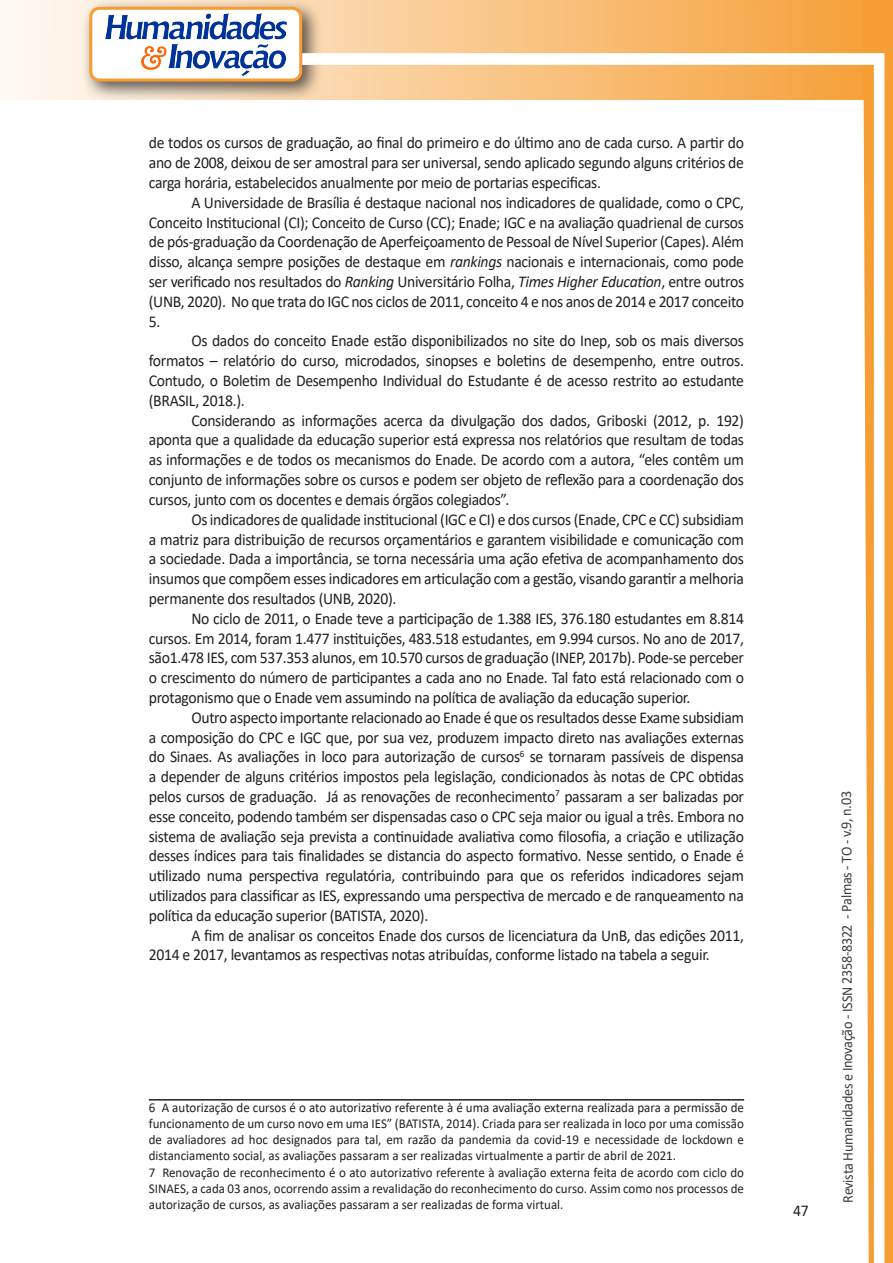
<style>
.page{position:relative;width:893px;height:1263px;background:#fff}
.page>*{position:absolute;margin:0;border:0;box-sizing:border-box;transform-origin:0 0}
.texto{font:16.5px/19.8px "Calibri";letter-spacing:-.02em;color:#231f20;text-align:justify;scale:.95 1}
.t1{font:15px "Calibri";letter-spacing:-.025em;color:#3e3e3f;scale:.95 1}
.Rodapé{font:13.5px/16.2px "Calibri";color:#231f20;text-align:justify;scale:.96 1}
.s1{font-style:italic}
</style>
<div class="page">
<svg style="left:5px;top:0;width:858px;height:100px;background:#f9c484"></svg>
<div style="left:81px;top:0;width:241px;height:102px;background:#231f20;opacity:.75"></div>
<div style="left:91px;top:8px;width:210px;height:72px;background:#fff;border-radius:9px"></div>
<div style="left:89px;top:7px;width:213px;height:75px;border:3px solid #f69e34;border-radius:9px"></div>
<div style="left:302px;top:53px;width:582px;height:12px;background:#fff;border:2px solid #fff"></div>
<svg style="left:863px;top:0;width:30px;height:1263px"></svg>
<img style="left:105px;top:13px;width:181px;height:62px">
<hr style="left:149px;top:1099px;width:595px;height:1px;background:#231f20">
<p class="texto" style="left:149px;top:133px;width:628px">de todos os cursos de graduação, ao final do primeiro e do último ano de cada curso. A partir do ano de 2008, deixou de ser amostral para ser universal, sendo aplicado segundo alguns critérios de carga horária, estabelecidos anualmente por meio de portarias especificas.</p>
<p class="texto" style="left:149px;top:192px;width:628px;text-indent:43px">A Universidade de Brasília é destaque nacional nos indicadores de qualidade, como o CPC, Conceito Institucional (CI); Conceito de Curso (CC); Enade; IGC e na avaliação quadrienal de cursos de pós-graduação da Coordenação de Aperfeiçoamento de Pessoal de Nível Superior (Capes). Além disso, alcança sempre posições de destaque em <span class="s1">rankings</span> nacionais e internacionais, como pode ser verificado nos resultados do <span class="s1">Ranking</span> Universitário Folha, <span class="s1">Times Higher Education</span>, entre outros (UNB, 2020). No que trata do IGC nos ciclos de 2011, conceito 4 e nos anos de 2014 e 2017 conceito 5.</p>
<p class="texto" style="left:149px;top:331px;width:628px;text-indent:43px">Os dados do conceito Enade estão disponibilizados no site do Inep, sob os mais diversos formatos – relatório do curso, microdados, sinopses e boletins de desempenho, entre outros.<br>Contudo, o Boletim de Desempenho Individual do Estudante é de acesso restrito ao estudante (BRASIL, 2018.).</p>
<p class="texto" style="left:149px;top:410px;width:628px;text-indent:43px">Considerando as informações acerca da divulgação dos dados, Griboski (2012, p. 192) aponta que a qualidade da educação superior está expressa nos relatórios que resultam de todas as informações e de todos os mecanismos do Enade. De acordo com a autora, “eles contêm um conjunto de informações sobre os cursos e podem ser objeto de reflexão para a coordenação dos cursos, junto com os docentes e demais órgãos colegiados”.</p>
<p class="texto" style="left:149px;top:509px;width:628px;text-indent:43px">Os indicadores de qualidade institucional (IGC e CI) e dos cursos (Enade, CPC e CC) subsidiam a matriz para distribuição de recursos orçamentários e garantem visibilidade e comunicação com a sociedade. Dada a importância, se torna necessária uma ação efetiva de acompanhamento dos insumos que compõem esses indicadores em articulação com a gestão, visando garantir a melhoria permanente dos resultados (UNB, 2020).</p>
<p class="texto" style="left:149px;top:608px;width:628px;text-indent:43px">No ciclo de 2011, o Enade teve a participação de 1.388 IES, 376.180 estudantes em 8.814 cursos. Em 2014, foram 1.477 instituições, 483.518 estudantes, em 9.994 cursos. No ano de 2017, são1.478 IES, com 537.353 alunos, em 10.570 cursos de graduação (INEP, 2017b). Pode-se perceber o crescimento do número de participantes a cada ano no Enade. Tal fato está relacionado com o protagonismo que o Enade vem assumindo na política de avaliação da educação superior.</p>
<p class="texto" style="left:149px;top:707px;width:628px;text-indent:43px">Outro aspecto importante relacionado ao Enade é que os resultados desse Exame subsidiam a composição do CPC e IGC que, por sua vez, produzem impacto direto nas avaliações externas do Sinaes. As avaliações in loco para autorização de cursos<sup>6</sup> se tornaram passíveis de dispensa a depender de alguns critérios impostos pela legislação, condicionados às notas de CPC obtidas pelos cursos de graduação. Já as renovações de reconhecimento<sup>7</sup> passaram a ser balizadas por esse conceito, podendo também ser dispensadas caso o CPC seja maior ou igual a três. Embora no sistema de avaliação seja prevista a continuidade avaliativa como filosofia, a criação e utilização desses índices para tais finalidades se distancia do aspecto formativo. Nesse sentido, o Enade é utilizado numa perspectiva regulatória, contribuindo para que os referidos indicadores sejam utilizados para classificar as IES, expressando uma perspectiva de mercado e de ranqueamento na política da educação superior (BATISTA, 2020).</p>
<p class="texto" style="left:149px;top:925px;width:628px;text-indent:43px">A fim de analisar os conceitos Enade dos cursos de licenciatura da UnB, das edições 2011,<br>2014 e 2017, levantamos as respectivas notas atribuídas, conforme listado na tabela a seguir.</p>
<p class="Rodapé" style="left:149px;top:1099px;width:622px">6 A autorização de cursos é o ato autorizativo referente à é uma avaliação externa realizada para a permissão de funcionamento de um curso novo em uma IES” (BATISTA, 2014). Criada para ser realizada in loco por uma comissão de avaliadores ad hoc designados para tal, em razão da pandemia da covid-19 e necessidade de lockdown e distanciamento social, as avaliações passaram a ser realizadas virtualmente a partir de abril de 2021.</p>
<p class="Rodapé" style="left:149px;top:1164px;width:621px">7 Renovação de reconhecimento é o ato autorizativo referente à avaliação externa feita de acordo com ciclo do SINAES, a cada 03 anos, ocorrendo assim a revalidação do reconhecimento do curso. Assim como nos processos de autorização de cursos, as avaliações passaram a ser realizadas de forma virtual.</p>
<p class="texto" style="left:793px;top:1200px;width:18px">47</p>
<p class="t1" style="left:837px;top:1203px;width:435px;rotate:-90deg">Revista Humanidades e Inovação - ISSN 2358-8322 - Palmas - TO - v.9, n.03</p>
</div>
